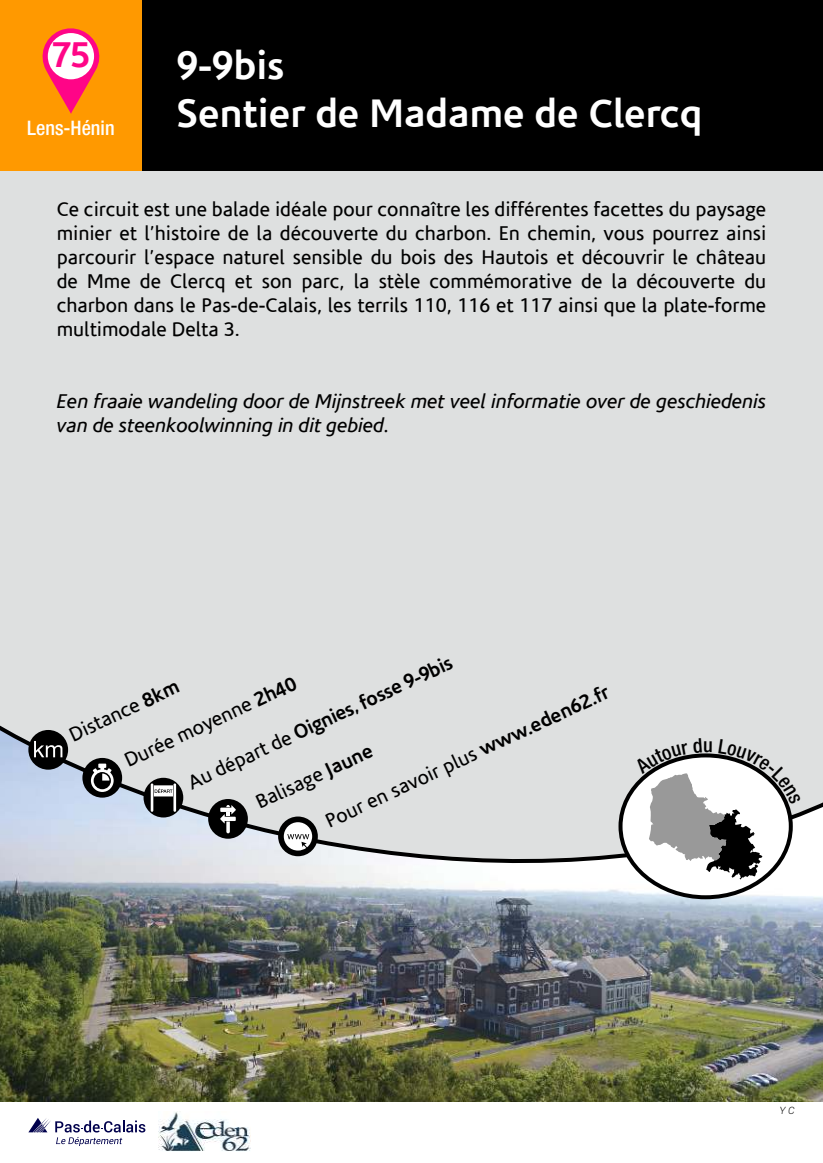
<style>
.page{position:relative;width:823px;height:1163px;background:#fff}
.page>*{position:absolute;margin:0;border:0;box-sizing:border-box;transform-origin:0 0}
.t1{font:700 40px/48px "Corisande";color:#fff}
.t2{font:700 36px "Corisande";color:#ff0587}
.t3{font:20px/24px "Corisande";color:#000;text-align:justify}
.t4{font:italic 20px/24px "Corisande";color:#000}
.t5{font:700 20px "Corisande";color:#000}
.t6{font:500 condensed 20px "Helvetica Neue";color:#fff}
.t7{font:italic 300 10px "Roboto";color:#000}
.s1{font-weight:400}
.s2{font-weight:700}
</style>
<div class="page">
<img style="left:0;top:906px;width:822px;height:195px">
<svg style="left:0;top:358px;width:822px;height:548px;background:#daddde"></svg>
<div style="left:0;top:170px;width:822px;height:188px;background:#dee0e0"></div>
<div style="left:142px;top:0;width:680px;height:170px;background:#000"></div>
<div style="left:0;top:0;width:142px;height:170px;background:#f90"></div>
<svg style="left:620px;top:755px;width:170px;height:142px"></svg>
<svg style="left:28px;top:1118px;width:117px;height:27px"></svg>
<div style="left:208px;top:798px;width:40px;height:40px;background:#000;border-radius:50%"></div>
<svg style="left:220px;top:805px;width:16px;height:28px"></svg>
<div style="left:278px;top:816px;width:39px;height:40px;background:#000;border-radius:50%"></div>
<svg style="left:283px;top:822px;width:29px;height:28px"></svg>
<div style="left:82px;top:757px;width:40px;height:40px;background:#000;border-radius:50%"></div>
<svg style="left:91px;top:763px;width:23px;height:28px"></svg>
<svg style="left:143px;top:777px;width:40px;height:40px"></svg>
<svg style="left:154px;top:785px;width:19px;height:11px"></svg>
<hr style="left:151px;top:783px;width:2px;height:28px;background:#fff">
<hr style="left:173px;top:783px;width:3px;height:28px;background:#fff">
<div style="left:28px;top:729px;width:40px;height:40px;background:#000;border-radius:50%"></div>
<svg style="left:34px;top:741px;width:28px;height:16px"></svg>
<svg style="left:42px;top:28px;width:58px;height:86px"></svg>
<div style="left:48px;top:33px;width:46px;height:46px;background:#fff;border-radius:50%"></div>
<img style="left:159px;top:1112px;width:91px;height:39px">
<svg style="left:633px;top:737px;width:167px;height:142px"></svg>
<h2 class="t2" style="left:52px;top:40px;width:40px">75</h2>
<p class="t6" style="left:27px;top:116px;width:89px">Lens-Hénin</p>
<h1 class="t1" style="left:176px;top:45px;width:527px">9-9bis<br>Sentier de Madame de Clercq</h1>
<p class="t3" style="left:57px;top:199px;width:710px">Ce circuit est une balade idéale pour connaître les différentes facettes du paysage minier et l’histoire de la découverte du charbon. En chemin, vous pourrez ainsi parcourir l’espace naturel sensible du bois des Hautois et découvrir le château de Mme de Clercq et son parc, la stèle commémorative de la découverte du charbon dans le Pas-de-Calais, les terrils 110, 116 et 117 ainsi que la plate-forme multimodale Delta 3.</p>
<p class="t4" style="left:57px;top:391px;width:710px">Een fraaie wandeling door de Mijnstreek met veel informatie over de geschiedenis van de steenkoolwinning in dit gebied.</p>
<p class="t5" style="left:185px;top:776px;width:291px;rotate:-25deg"><span class="s1">Au départ de</span> Oignies, fosse 9-9bis</p>
<p class="t3" style="left:121px;top:751px;width:189px;rotate:-25deg">Durée moyenne <span class="s2">2h40</span></p>
<p class="t3" style="left:66px;top:726px;width:121px;rotate:-25deg">Distance <span class="s2">8km</span></p>
<p class="t3" style="left:322px;top:812px;width:312px;rotate:-25deg">Pour en savoir plus <span class="s2">www.eden62.fr</span></p>
<p class="t3" style="left:252px;top:793px;width:128px;rotate:-25deg">Balisage <span class="s2">Jaune</span></p>
<p class="t7" style="left:779px;top:1104px;width:16px">Y C</p>
</div>
